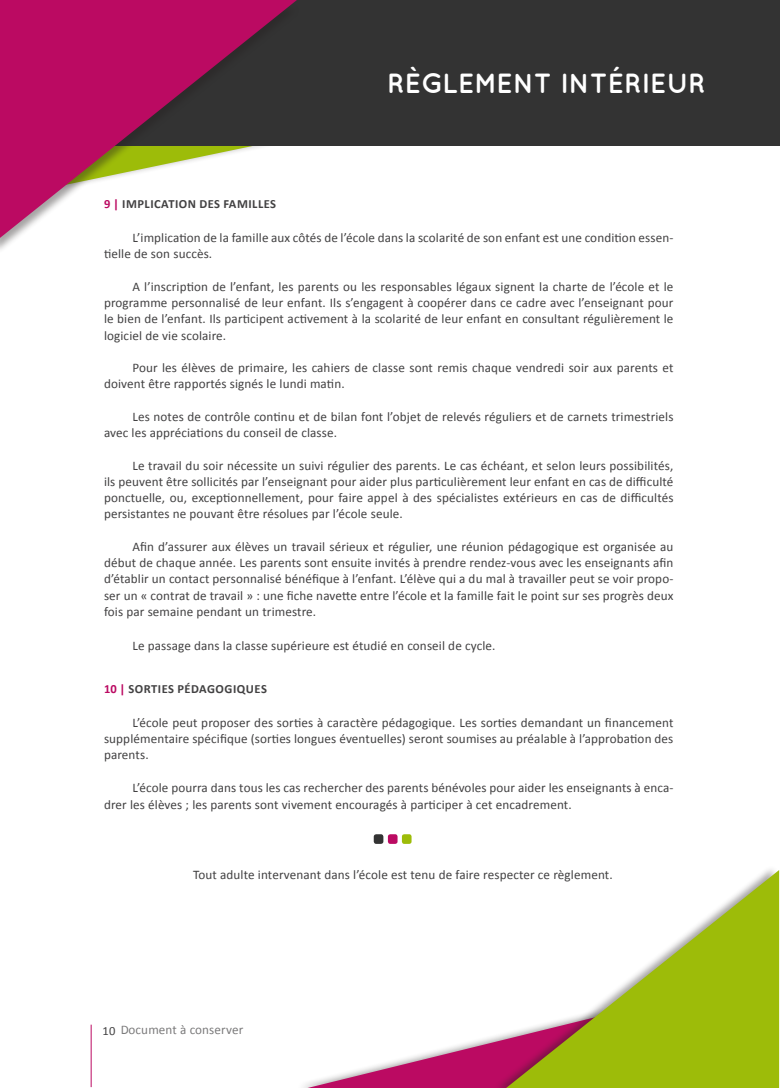
<style>
.page{position:relative;width:780px;height:1088px;background:#fff}
.page>*{position:absolute;margin:0;border:0;box-sizing:border-box;transform-origin:0 0}
.t1{font:700 27.75px "Quicksand";color:#fff}
.t2{font:13.12px/16.2px "Calibri";letter-spacing:.01em;color:#424142}
.t3{font:700 12.5px "Calibri";letter-spacing:.04em;color:#424142}
.s1{color:#bb0a62}
.s2{font-size:12.5px}
</style>
<div class="page">
<hr style="left:91px;top:1024px;width:1px;height:63px;background:#bb0a62">
<svg style="left:307px;top:1037px;width:186px;height:51px"></svg>
<div style="left:0;top:0;width:779px;height:145px;background:#333"></div>
<div style="left:0;top:4px;width:300px;height:251px;background:#241f1f;opacity:.41"></div>
<svg style="left:0;top:0;width:297px;height:238px"></svg>
<div style="left:493px;top:864px;width:286px;height:224px;background:#241f1f;opacity:.41"></div>
<svg style="left:506px;top:870px;width:273px;height:218px"></svg>
<div style="left:374px;top:834px;width:9px;height:10px;background:#333;border-radius:2px"></div>
<div style="left:402px;top:834px;width:9px;height:10px;background:#9dbc09;border-radius:2px"></div>
<div style="left:388px;top:834px;width:9px;height:10px;background:#bb0a62;border-radius:2px"></div>
<h1 class="t1" style="left:387px;top:67px;width:320px">RÈGLEMENT INTÉRIEUR</h1>
<p class="t3" style="left:104px;top:196px;width:174px"><span class="s1">9 |</span> IMPLICATION DES FAMILLES</p>
<p class="t2" style="left:104px;top:230px;width:571px;text-indent:28px">L’implication de la famille aux côtés de l’école dans la scolarité de son enfant est une condition essen&shy;tielle de son succès.</p>
<p class="t2" style="left:104px;top:278px;width:571px;text-align:justify;text-indent:28px">A l’inscription de l’enfant, les parents ou les responsables légaux signent la charte de l’école et le programme personnalisé de leur enfant. Ils s’engagent à coopérer dans ce cadre avec l’enseignant pour le bien de l’enfant. Ils participent activement à la scolarité de leur enfant en consultant régulièrement le logiciel de vie scolaire.</p>
<p class="t2" style="left:104px;top:360px;width:571px;text-indent:28px">Pour les élèves de primaire, les cahiers de classe sont remis chaque vendredi soir aux parents et doivent être rapportés signés le lundi matin.</p>
<p class="t2" style="left:104px;top:408px;width:571px;text-indent:28px">Les notes de contrôle continu et de bilan font l’objet de relevés réguliers et de carnets trimestriels avec les appréciations du conseil de classe.</p>
<p class="t2" style="left:104px;top:457px;width:571px;text-align:justify;text-indent:28px">Le travail du soir nécessite un suivi régulier des parents. Le cas échéant, et selon leurs possibilités, ils peuvent être sollicités par l’enseignant pour aider plus particulièrement leur enfant en cas de difficulté ponctuelle, ou, exceptionnellement, pour faire appel à des spécialistes extérieurs en cas de difficultés persistantes ne pouvant être résolues par l’école seule.</p>
<p class="t2" style="left:104px;top:538px;width:571px;text-align:justify;text-indent:28px">Afin d’assurer aux élèves un travail sérieux et régulier, une réunion pédagogique est organisée au début de chaque année. Les parents sont ensuite invités à prendre rendez-vous avec les enseignants afin d’établir un contact personnalisé bénéfique à l’enfant. L’élève qui a du mal à travailler peut se voir propo&shy;ser un « contrat de travail » : une fiche navette entre l’école et la famille fait le point sur ses progrès deux fois par semaine pendant un trimestre.</p>
<p class="t2" style="left:132px;top:637px;width:364px">Le passage dans la classe supérieure est étudié en conseil de cycle.</p>
<p class="t3" style="left:104px;top:681px;width:164px"><span class="s1">10 |</span> SORTIES PÉDAGOGIQUES</p>
<p class="t2" style="left:104px;top:714px;width:571px;text-align:justify;text-indent:28px">L’école peut proposer des sorties à caractère pédagogique. Les sorties demandant un financement supplémentaire spécifique (sorties longues éventuelles) seront soumises au préalable à l’approbation des parents.</p>
<p class="t2" style="left:104px;top:778px;width:571px;line-height:17.5px;text-indent:28px">L’école pourra dans tous les cas rechercher des parents bénévoles pour aider les enseignants à enca&shy;drer les élèves ; les parents sont vivement encouragés à participer à cet encadrement.</p>
<p class="t2" style="left:193px;top:867px;width:421px">Tout adulte intervenant dans l’école est tenu de faire respecter ce règlement.</p>
<p class="t2" style="left:103px;top:1022px;width:142px"><span class="s2">10</span> Document à conserver</p>
</div>
